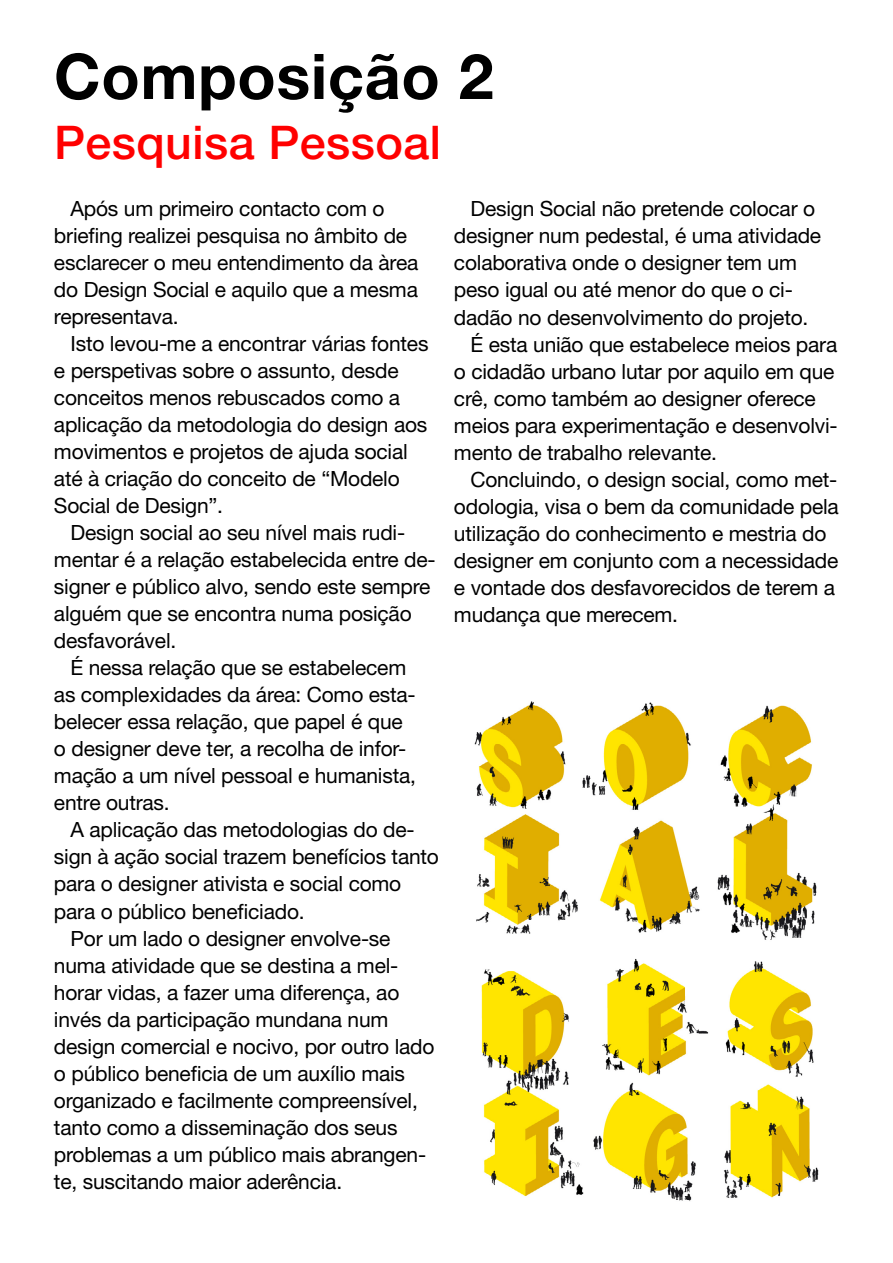
<style>
.page{position:relative;width:893px;height:1263px;background:#fff}
.page>*{position:absolute;margin:0;border:0;box-sizing:border-box;transform-origin:0 0}
.t1{font:700 63px "Helvetica Neue LT Std";letter-spacing:.01em;color:#000}
.t2{font:500 46.5px "Helvetica Neue LT Std";letter-spacing:.01em;color:#f00}
.t3{font:21px/27px "Helvetica Neue LT Std";letter-spacing:-.01em;color:#000}
</style>
<div class="page">
<img style="left:474px;top:701px;width:345px;height:500px">
<h1 class="t1" style="left:54px;top:38px;width:441px">Composição 2</h1>
<h2 class="t2" style="left:54px;top:114px;width:388px">Pesquisa Pessoal</h2>
<p class="t3" style="left:54px;top:195px;width:366px;text-indent:17px">Após um primeiro contacto com o briefing realizei pesquisa no âmbito de esclarecer o meu entendimento da àrea do Design Social e aquilo que a mesma representava.</p>
<p class="t3" style="left:54px;top:330px;width:376px;text-indent:17px">Isto levou-me a encontrar várias fontes e perspetivas sobre o assunto, desde conceitos menos rebuscados como a aplicação da metodologia do design aos movimentos e projetos de ajuda social até à criação do conceito de “Modelo Social de Design”.</p>
<p class="t3" style="left:54px;top:519px;width:383px;text-indent:17px">Design social ao seu nível mais rudi&shy;mentar é a relação estabelecida entre de&shy;signer e público alvo, sendo este sempre alguém que se encontra numa posição desfavorável.</p>
<p class="t3" style="left:54px;top:654px;width:364px;text-indent:17px">É nessa relação que se estabelecem as complexidades da área: Como esta&shy;belecer essa relação, que papel é que o designer deve ter, a recolha de infor&shy;mação a um nível pessoal e humanista, entre outras.</p>
<p class="t3" style="left:70px;top:816px;width:346px">A aplicação das metodologias do de-</p>
<p class="t3" style="left:54px;top:843px;width:386px">sign à ação social trazem benefícios tanto</p>
<p class="t3" style="left:54px;top:870px;width:349px">para o designer ativista e social como</p>
<p class="t3" style="left:54px;top:897px;width:252px">para o público beneficiado.</p>
<p class="t3" style="left:70px;top:924px;width:321px">Por um lado o designer envolve-se</p>
<p class="t3" style="left:54px;top:951px;width:346px">numa atividade que se destina a mel-</p>
<p class="t3" style="left:54px;top:978px;width:347px">horar vidas, a fazer uma diferença, ao</p>
<p class="t3" style="left:54px;top:1005px;width:336px">invés da participação mundana num</p>
<p class="t3" style="left:54px;top:1032px;width:382px">design comercial e nocivo, por outro lado</p>
<p class="t3" style="left:54px;top:1059px;width:353px">o público beneficia de um auxílio mais</p>
<p class="t3" style="left:54px;top:1086px;width:365px">organizado e facilmente compreensível,</p>
<p class="t3" style="left:54px;top:1113px;width:345px">tanto como a disseminação dos seus</p>
<p class="t3" style="left:54px;top:1140px;width:374px">problemas a um público mais abrangen-</p>
<p class="t3" style="left:54px;top:1167px;width:290px">te, suscitando maior aderência.</p>
<p class="t3" style="left:470px;top:195px;width:346px">Design Social não pretende colocar o</p>
<p class="t3" style="left:454px;top:222px;width:369px">designer num pedestal, é uma atividade</p>
<p class="t3" style="left:454px;top:249px;width:344px">colaborativa onde o designer tem um</p>
<p class="t3" style="left:454px;top:276px;width:340px">peso igual ou até menor do que o ci-</p>
<p class="t3" style="left:454px;top:303px;width:356px">dadão no desenvolvimento do projeto.</p>
<p class="t3" style="left:470px;top:330px;width:368px">É esta união que estabelece meios para</p>
<p class="t3" style="left:454px;top:357px;width:382px">o cidadão urbano lutar por aquilo em que</p>
<p class="t3" style="left:454px;top:384px;width:363px">crê, como também ao designer oferece</p>
<p class="t3" style="left:454px;top:411px;width:385px">meios para experimentação e desenvolvi-</p>
<p class="t3" style="left:454px;top:438px;width:265px">mento de trabalho relevante.</p>
<p class="t3" style="left:470px;top:465px;width:368px">Concluindo, o design social, como met-</p>
<p class="t3" style="left:454px;top:492px;width:386px">odologia, visa o bem da comunidade pela</p>
<p class="t3" style="left:454px;top:519px;width:374px">utilização do conhecimento e mestria do</p>
<p class="t3" style="left:454px;top:546px;width:386px">designer em conjunto com a necessidade</p>
<p class="t3" style="left:454px;top:573px;width:383px">e vontade dos desfavorecidos de terem a</p>
<p class="t3" style="left:454px;top:600px;width:226px">mudança que merecem.</p>
</div>
